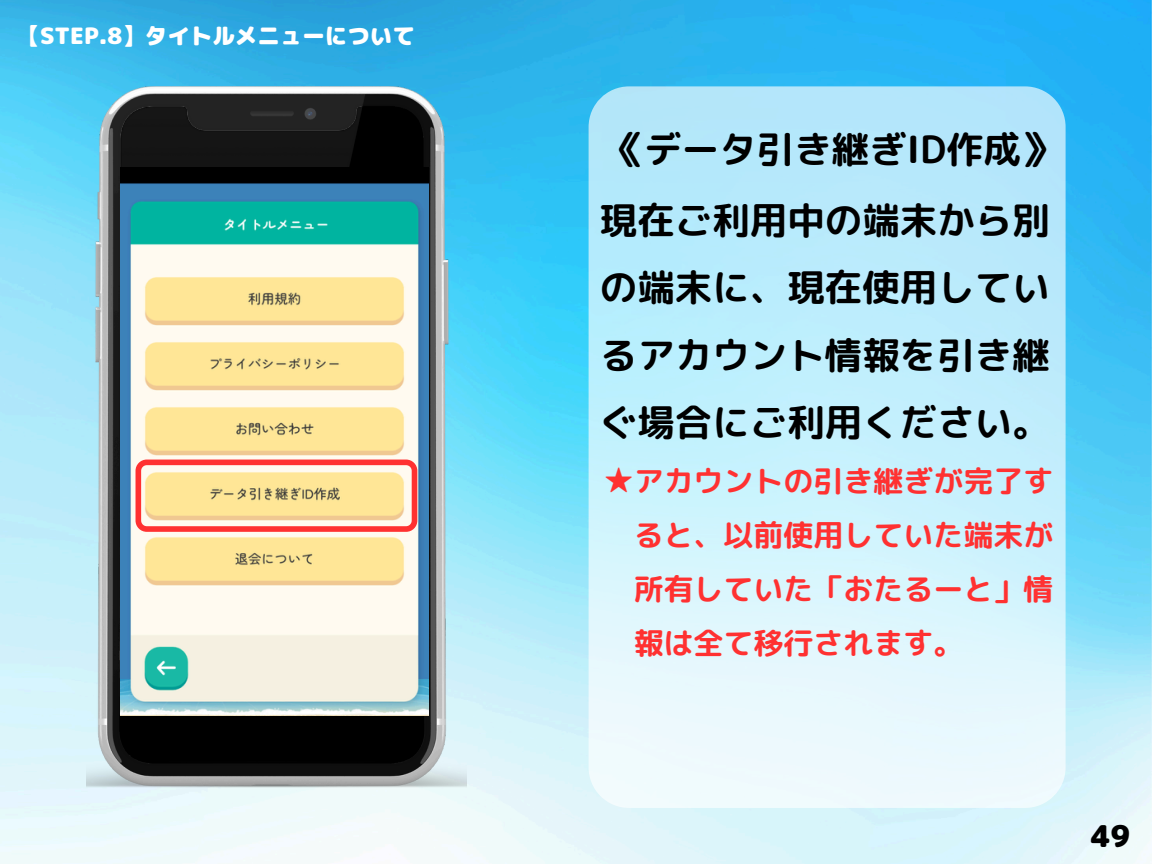
<style>
.page{position:relative;width:1152px;height:864px;background:#fff}
.page>*{position:absolute;margin:0;border:0;box-sizing:border-box;transform-origin:0 0}
.t1{font:37.5px/67.5px "rounded mplus 1 p bold";color:#000;text-align:justify}
.t2{font:30px/54px "rounded mplus 1 p bold";color:#ff3131;text-align:justify}
.t3{font:30px "rounded mplus 1 p black";color:#000}
.t4{font:22.5px "rounded mplus 1 p black";color:#fff}
</style>
<div class="page">
<img style="left:0;top:0;width:1152px;height:864px">
<svg style="left:589px;top:86px;width:477px;height:722px;background:#caf0fc"></svg>
<img style="left:86px;top:86px;width:381px;height:701px">
<img style="left:121px;top:168px;width:308px;height:548px">
<svg style="left:136px;top:460px;width:281px;height:72px"></svg>
<p class="t4" style="left:18px;top:20px;width:399px">【STEP.8】タイトルメニューについて</p>
<h1 class="t1" style="left:607px;top:116px;width:453px">《データ引き継ぎID作成》</h1>
<h2 class="t1" style="left:600px;top:186px;width:451px">現在ご利用中の端末から別の端末に、現在使用しているアカウント情報を引き継ぐ場合にご利用ください。</h2>
<h3 class="t2" style="left:634px;top:454px;width:421px;text-indent:-30px">★アカウントの引き継ぎが完了すると、以前使用していた端末が所有していた「おたるーと」情報は全て移行されます。</h3>
<p class="t3" style="left:1091px;top:815px;width:41px">49</p>
</div>
